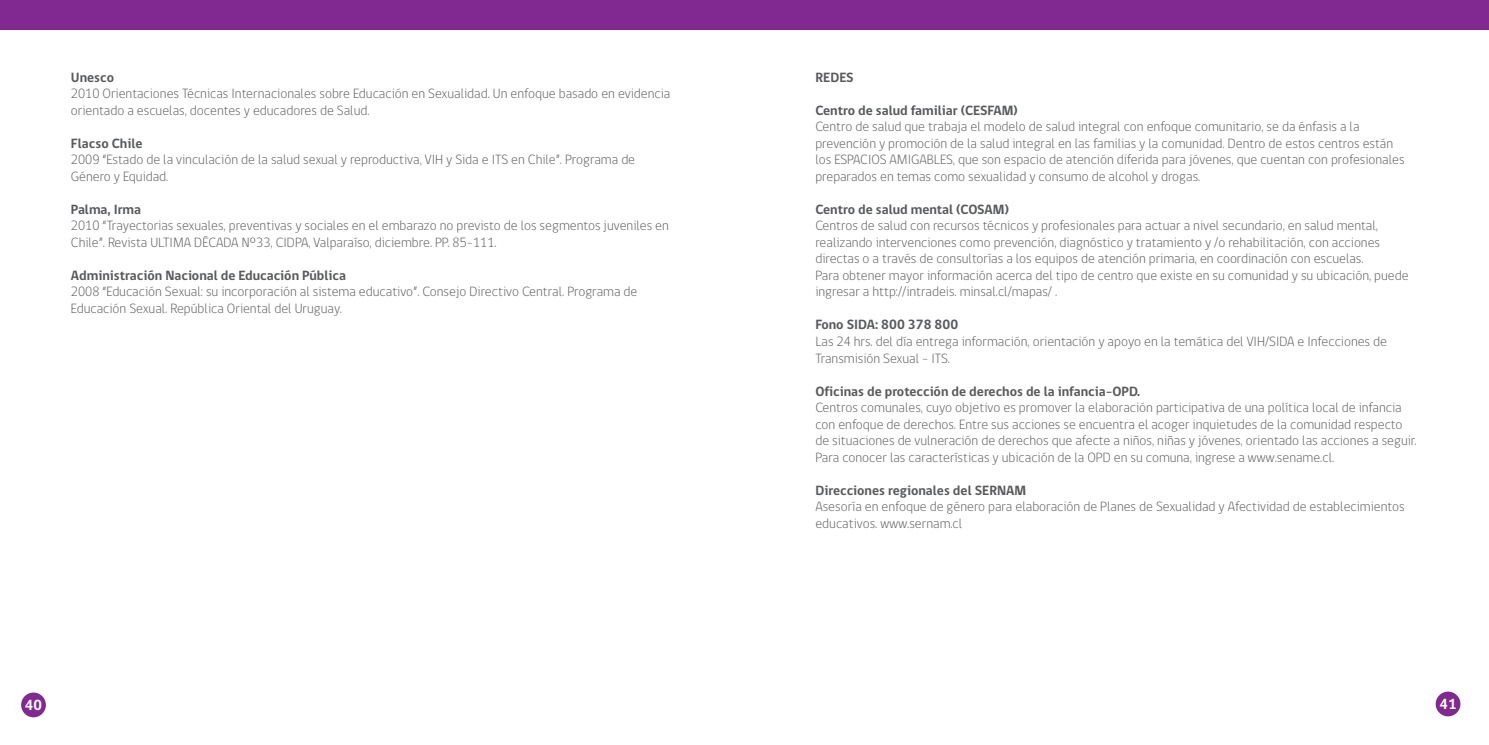
<style>
.page{position:relative;width:1489px;height:745px;background:#fff}
.page>*{position:absolute;margin:0;border:0;box-sizing:border-box;transform-origin:0 0}
.t1{font:700 15px "gob CL";color:#fff}
.t2{font:300 13.75px/16.5px "gob CL";color:#58595b}
.t3{font:700 13.75px "gob CL";color:#58595b}
</style>
<div class="page">
<div style="left:21px;top:692px;width:25px;height:24px;background:#812990;border-radius:50%"></div>
<div style="left:1435px;top:691px;width:25px;height:25px;background:#812990;border-radius:50%"></div>
<div style="left:0;top:0;width:744px;height:30px;background:#812990"></div>
<div style="left:744px;top:0;width:744px;height:30px;background:#812990"></div>
<p class="t3" style="left:71px;top:68px;width:45px">Unesco</p>
<p class="t2" style="left:71px;top:86px;width:601px">2010 Orientaciones Técnicas Internacionales sobre Educación en Sexualidad. Un enfoque basado en evidencia orientado a escuelas, docentes y educadores de Salud.</p>
<p class="t3" style="left:71px;top:134px;width:73px">Flacso Chile</p>
<p class="t2" style="left:71px;top:152px;width:565px">2009 “Estado de la vinculación de la salud sexual y reproductiva, VIH y Sida e ITS en Chile”. Programa de<br>Género y Equidad.</p>
<p class="t3" style="left:71px;top:200px;width:72px">Palma, I rma</p>
<p class="t2" style="left:71px;top:218px;width:599px">2010 “Trayectorias sexuales, preventivas y sociales en el embarazo no previsto de los segmentos juveniles en<br>Chile”. Revista ULTIMA DÉCADA Nº33, CIDPA, Valparaíso, diciembre. PP. 85-111.</p>
<p class="t3" style="left:71px;top:266px;width:276px">Administración Nacional de Educación Pública</p>
<p class="t2" style="left:71px;top:284px;width:568px">2008 “Educación Sexual: su incorporación al sistema educativo”. Consejo Directivo Central. Programa de<br>Educación Sexual. República Oriental del Uruguay.</p>
<p class="t3" style="left:815px;top:68px;width:39px">REDES</p>
<p class="t3" style="left:815px;top:101px;width:204px">Centro de salud familiar (CESFAM)</p>
<p class="t2" style="left:815px;top:119px;width:590px">Centro de salud que trabaja el modelo de salud integral con enfoque comunitario, se da énfasis a la prevención y promoción de la salud integral en las familias y la comunidad. Dentro de estos centros están los ESPACIOS AMIGABLES, que son espacio de atención diferida para jóvenes, que cuentan con profesionales preparados en temas como sexualidad y consumo de alcohol y drogas.</p>
<p class="t3" style="left:815px;top:200px;width:195px">Centro de salud mental (COSAM)</p>
<p class="t2" style="left:815px;top:218px;width:595px">Centros de salud con recursos técnicos y profesionales para actuar a nivel secundario, en salud mental, realizando intervenciones como prevención, diagnóstico y tratamiento y /o rehabilitación, con acciones directas o a través de consultorías a los equipos de atención primaria, en coordinación con escuelas.<br>Para obtener mayor información acerca del tipo de centro que existe en su comunidad y su ubicación, puede ingresar a http://intradeis. minsal.cl/mapas/ .</p>
<p class="t3" style="left:815px;top:315px;width:144px">Fono SI DA: 800 378 800</p>
<p class="t2" style="left:815px;top:333px;width:573px">Las 24 hrs. del día entrega información, orientación y apoyo en la temática del VIH/SIDA e Infecciones de<br>Transmisión Sexual - ITS.</p>
<p class="t3" style="left:815px;top:381px;width:326px">Oficinas de protección de derechos de la infancia-OPD.</p>
<p class="t2" style="left:815px;top:399px;width:603px">Centros comunales, cuyo objetivo es promover la elaboración participativa de una política local de infancia con enfoque de derechos. Entre sus acciones se encuentra el acoger inquietudes de la comunidad respecto de situaciones de vulneración de derechos que afecte a niños, niñas y jóvenes, orientado las acciones a seguir.<br>Para conocer las características y ubicación de la OPD en su comuna, ingrese a www.sename.cl.</p>
<p class="t3" style="left:815px;top:480px;width:212px">Direcciones regionales del SERNAM</p>
<p class="t2" style="left:815px;top:498px;width:590px">Asesoría en enfoque de género para elaboración de Planes de Sexualidad y Afectividad de establecimientos educativos. www.sernam.cl</p>
<p class="t1" style="left:25px;top:694px;width:19px">40</p>
<p class="t1" style="left:1439px;top:693px;width:19px">41</p>
</div>
